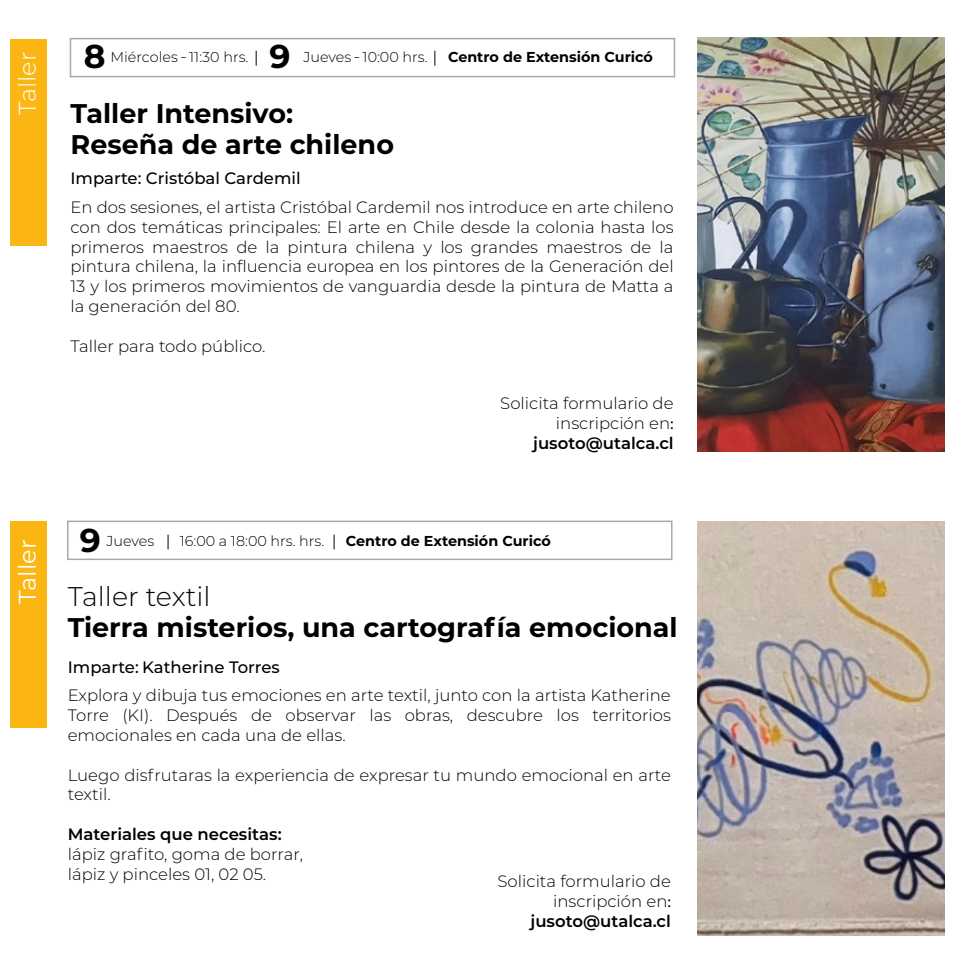
<style>
.page{position:relative;width:978px;height:978px;background:#fff}
.page>*{position:absolute;margin:0;border:0;box-sizing:border-box;transform-origin:0 0}
.t1{font:700 33px "Montserrat";color:#000}
.t2{font:700 27px/31.5px "Montserrat";color:#000}
.t3{font:300 27px "Montserrat";color:#000}
.t4{font:300 24px "Montserrat";color:#fff}
.t5{font:24px "Montserrat";color:#fff}
.t6{font:300 16.5px/19.8px "Montserrat";color:#000;text-align:justify}
.t7{font:500 16.5px "Montserrat";color:#000}
.t8{font:600 16.5px "Montserrat";color:#000}
.t9{font:300 14.4px "Montserrat";color:#000}
.t10{font:700 14.4px "Montserrat";color:#000}
.s1{font-family:"Barlow"}
.s2{font-family:"Myriad Pro";font-weight:400}
.s3{font-weight:600}
</style>
<div class="page">
<div style="left:10px;top:39px;width:37px;height:207px;background:#fcb613"></div>
<div style="left:70px;top:38px;width:605px;height:39px;border:2px solid #aaa9a9"></div>
<svg style="left:256px;top:51px;width:1px;height:14px"></svg>
<svg style="left:435px;top:51px;width:1px;height:14px"></svg>
<img style="left:697px;top:38px;width:248px;height:414px">
<div style="left:10px;top:521px;width:37px;height:207px;background:#fcb613"></div>
<div style="left:67px;top:521px;width:606px;height:39px;border:2px solid #aaa9a9"></div>
<svg style="left:334px;top:535px;width:1px;height:14px"></svg>
<svg style="left:168px;top:535px;width:1px;height:14px"></svg>
<img style="left:697px;top:521px;width:248px;height:414px">
<h3 class="t4" style="left:11px;top:115px;width:65px;rotate:-90deg">Taller</h3>
<h3 class="t5" style="left:11px;top:604px;width:66px;rotate:-90deg">Taller</h3>
<h1 class="t1" style="left:84px;top:32px;width:23px">8</h1>
<p class="t9" style="left:110px;top:48px;width:139px">Miércoles <span class="s1">-</span> 11:30 hrs.</p>
<h1 class="t1" style="left:269px;top:32px;width:23px">9</h1>
<p class="t9" style="left:303px;top:48px;width:126px">Jueves <span class="s1">-</span> 10:00 hrs.</p>
<p class="t10" style="left:448px;top:47px;width:206px">Centro de Extensión Curicó</p>
<h2 class="t2" style="left:70px;top:96px;width:325px">Taller Intensivo:<br>Reseña de arte chileno</h2>
<p class="t7" style="left:70px;top:167px;width:232px">Imparte: Cristóbal Cardemil</p>
<p class="t6" style="left:70px;top:197px;width:605px">En dos sesiones, el artista Cristóbal Cardemil nos introduce en arte chileno con dos temáticas principales: El arte en Chile desde la colonia hasta los primeros maestros de la pintura chilena y los grandes maestros de la pintura chilena, la influencia europea en los pintores de la Generación del 13 y los primeros movimientos de vanguardia desde la pintura de Matta a la generación del 80.</p>
<p class="t6" style="left:70px;top:335px;width:196px">Taller para todo público.</p>
<p class="t6" style="left:500px;top:393px;width:175px;text-align:right">Solicita formulario de inscripción en<span class="s2">: </span><span class="s3">jusoto@utalca.cl</span></p>
<h1 class="t1" style="left:80px;top:516px;width:23px">9</h1>
<p class="t9" style="left:106px;top:531px;width:49px">Jueves</p>
<p class="t9" style="left:180px;top:531px;width:146px">16:00 a 18:00 hrs. hrs.</p>
<p class="t10" style="left:346px;top:531px;width:206px">Centro de Extensión Curicó</p>
<h2 class="t3" style="left:68px;top:578px;width:144px">Taller textil</h2>
<h2 class="t2" style="left:68px;top:610px;width:611px">Tierra misterios, una cartografía emocional</h2>
<p class="t7" style="left:68px;top:655px;width:214px">Imparte: Katherine Torres</p>
<p class="t6" style="left:68px;top:685px;width:605px">Explora y dibuja tus emociones en arte textil, junto con la artista Katherine Torre (KI). Después de observar las obras, descubre los territorios emocionales en cada una de ellas.</p>
<p class="t6" style="left:68px;top:764px;width:605px">Luego disfrutaras la experiencia de expresar tu mundo emocional en arte textil.</p>
<p class="t8" style="left:68px;top:822px;width:215px">Materiales que necesitas:</p>
<p class="t6" style="left:68px;top:843px;width:237px">lápiz grafito, goma de borrar, lápiz y pinceles 01, 02 05.</p>
<p class="t6" style="left:498px;top:871px;width:175px;text-align:right">Solicita formulario de inscripción en<span class="s2">: </span><span class="s3">jusoto@utalca.cl</span></p>
</div>
